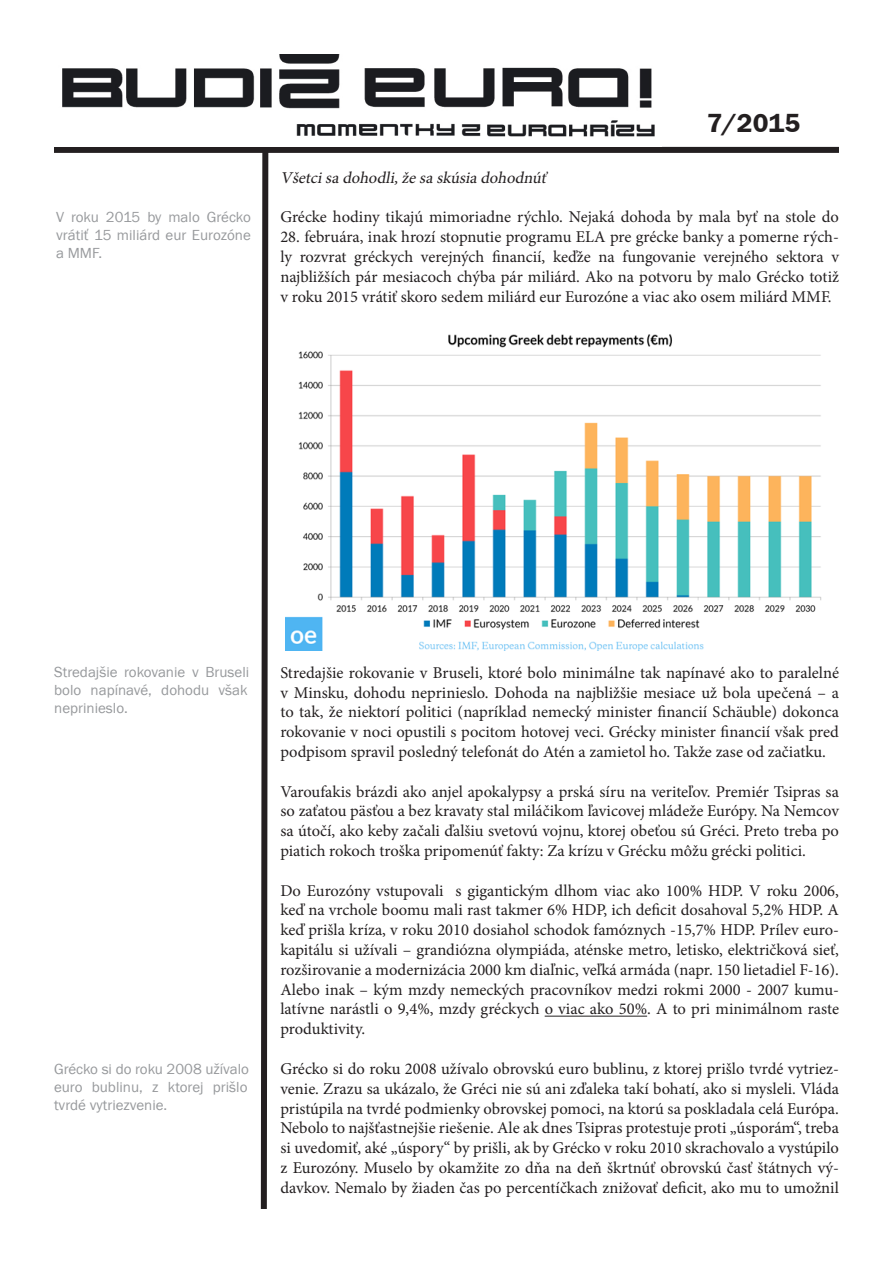
<style>
.page{position:relative;width:893px;height:1263px;background:#fff}
.page>*{position:absolute;margin:0;border:0;box-sizing:border-box;transform-origin:0 0}
.t1{font:600 27px "Franklin Gothic Itc TEE";color:#231f20}
.t2{font:16.5px/19.8px "Minion Pro";color:#231f20;text-align:justify}
.t3{font:italic 16.5px "Minion Pro";color:#231f20}
.t4{font:15px/18px "Franklin Gothic Itc TEE";color:#97999c;text-align:justify}
</style>
<div class="page">
<div style="left:54px;top:147px;width:785px;height:6px;background:#231f20"></div>
<svg style="left:258px;top:152px;width:13px;height:1057px"></svg>
<img style="left:62px;top:54px;width:593px;height:83px">
<hr style="left:545px;top:1016px;width:102px;height:1px;background:#231f20">
<img style="left:286px;top:334px;width:536px;height:317px">
<p class="t4" style="left:56px;top:208px;width:196px">V roku 2015 by malo Grécko vrátiť 15 miliárd eur Eurozóne a MMF.</p>
<p class="t1" style="left:707px;top:108px;width:95px">7/2015</p>
<p class="t3" style="left:280px;top:166px;width:271px">Všetcisadohodli,žesaskúsiadohodnúť</p>
<p class="t2" style="left:280px;top:207px;width:560px">Grécke hodiny tikajú mimoriadne rýchlo. Nejaká dohoda by mala byť na stole do</p>
<p class="t2" style="left:280px;top:227px;width:560px">28. februára, inak hrozí stopnutie programu ELA pre grécke banky a pomerne rých&shy;ly rozvrat gréckych verejných financií, keďže na fungovanie verejného sektora v najbližších pár mesiacoch chýba pár miliárd. Ako na potvoru by malo Grécko totiž v roku 2015 vrátiť skoro sedem miliárd eur Eurozóne a viac ako osem miliárd MMF.</p>
<p class="t4" style="left:54px;top:663px;width:196px">Stredajšie rokovanie v Bruseli bolo napínavé, dohodu však neprinieslo.</p>
<p class="t4" style="left:54px;top:1060px;width:197px">Grécko si do roku 2008 užívalo euro bublinu, z ktorej prišlo tvrdé vytriezvenie.</p>
<p class="t2" style="left:280px;top:663px;width:560px">Stredajšie rokovanie v Bruseli, ktoré bolo minimálne tak napínavé ako to paralelné v Minsku, dohodu neprinieslo. Dohoda na najbližšie mesiace už bola upečená – a to tak, že niektorí politici (napríklad nemecký minister financií Schäuble) dokonca rokovanie v noci opustili s pocitom hotovej veci. Grécky minister financií však pred podpisom spravil posledný telefonát do Atén a zamietol ho. Takže zase od začiatku.</p>
<p class="t2" style="left:280px;top:781px;width:560px">Varoufakis brázdi ako anjel apokalypsy a prská síru na veriteľov. Premiér Tsipras sa so zaťatou päsťou a bez kravaty stal miláčikom ľavicovej mládeže Európy. Na Nemcov sa útočí, ako keby začali ďalšiu svetovú vojnu, ktorej obeťou sú Gréci. Preto treba po piatich rokoch troška pripomenúť fakty: Za krízu v Grécku môžu grécki politici.</p>
<p class="t2" style="left:280px;top:880px;width:560px">Do Eurozóny vstupovali s gigantickým dlhom viac ako 100% HDP. V roku 2006, keď na vrchole boomu mali rast takmer 6% HDP, ich deficit dosahoval 5,2% HDP. A keď prišla kríza, v roku 2010 dosiahol schodok famóznych -15,7% HDP. Prílev euro&shy;kapitálu si užívali – grandiózna olympiáda, aténske metro, letisko, električková sieť, rozširovanie a modernizácia 2000 km diaľnic, veľká armáda (napr. 150 lietadiel F-16).<br>Alebo inak – kým mzdy nemeckých pracovníkov medzi rokmi 2000 - 2007 kumu&shy;latívne narástli o 9,4%, mzdy gréckych o viac ako 50%. A to pri minimálnom raste produktivity.</p>
<p class="t2" style="left:280px;top:1059px;width:560px">Grécko si do roku 2008 užívalo obrovskú euro bublinu, z ktorej prišlo tvrdé vytriez&shy;venie. Zrazu sa ukázalo, že Gréci nie sú ani zďaleka takí bohatí, ako si mysleli. Vláda pristúpila na tvrdé podmienky obrovskej pomoci, na ktorú sa poskladala celá Európa.<br>Nebolo to najšťastnejšie riešenie. Ale ak dnes Tsipras protestuje proti „úsporám“, treba si uvedomiť, aké „úspory“ by prišli, ak by Grécko v roku 2010 skrachovalo a vystúpilo z Eurozóny. Muselo by okamžite zo dňa na deň škrtnúť obrovskú časť štátnych vý&shy;davkov. Nemalo by žiaden čas po percentíčkach znižovať deficit, ako mu to umožnil</p>
</div>
